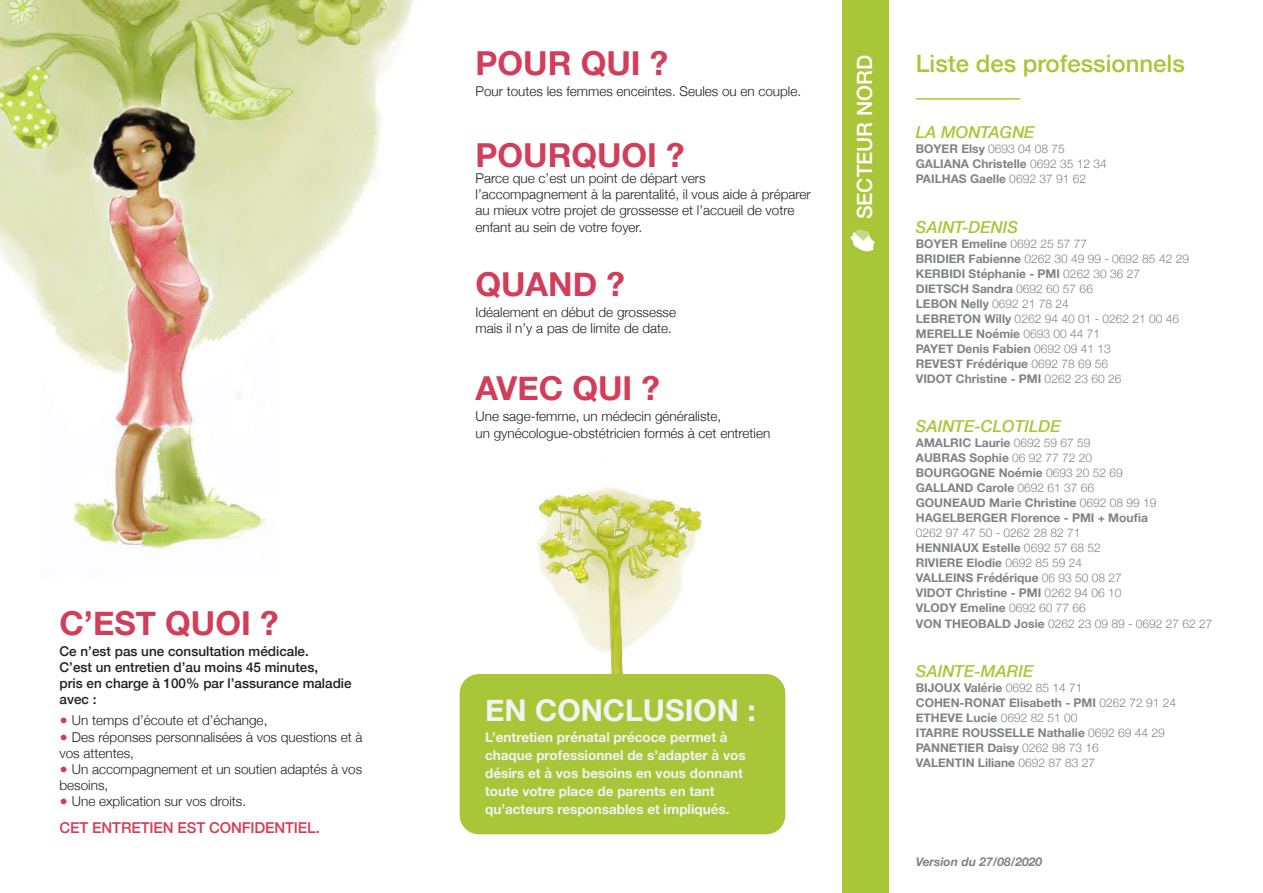
<style>
.page{position:relative;width:1263px;height:893px;background:#fff}
.page>*{position:absolute;margin:0;border:0;box-sizing:border-box;transform-origin:0 0}
.t1{font:700 33px "Helvetica Neue";color:#d23d59}
.t2{font:700 30px "Helvetica Neue";color:#f2f3f4}
.t3{font:500 24px "Helvetica Neue";color:#a9c638}
.t4{font:500 21px "Helvetica Neue";color:#fff}
.t5{font:italic 500 16.5px "Helvetica Neue";color:#a9c638}
.t6{font:500 15px "Helvetica Neue";letter-spacing:-.01em;color:#d23d59}
.t7{font:300 13.5px/16.2px "Helvetica Neue";color:#231f20}
.t8{font:700 13.5px/18px "Helvetica Neue";color:#f2f3f4}
.t9{font:500 13.5px/16.2px "Helvetica Neue";color:#231f20}
.t10{font:700 12px "Helvetica Neue";color:#808285}
.t11{font:300 12px "Helvetica Neue";color:#808285}
.t12{font:italic 700 12px "Helvetica Neue";color:#808285}
.s1{color:#d23d59}
.s2{font-weight:700}
.s3{font-weight:300}
</style>
<div class="page">
<img style="left:537px;top:487px;width:165px;height:187px">
<img style="left:0;top:0;width:414px;height:553px">
<div style="left:842px;top:0;width:46px;height:893px;background:#a9c638"></div>
<hr style="left:916px;top:98px;width:104px;height:2px;background:#a9c638">
<svg style="left:850px;top:230px;width:24px;height:22px"></svg>
<div style="left:460px;top:674px;width:325px;height:160px;background:#a9c638"></div>
<p class="t1" style="left:60px;top:597px;width:220px">C’EST QUOI ?</p>
<p class="t9" style="left:60px;top:642px;width:251px">Ce n’est pas une consultation médicale.</p>
<p class="t9" style="left:60px;top:658px;width:260px">C’est un entretien d’au moins 45 minutes,</p>
<p class="t9" style="left:60px;top:674px;width:294px">pris en charge à 100% par l’assurance maladie avec :</p>
<p class="t7" style="left:60px;top:712px;width:209px"><span class="s1">●</span> Un temps d’écoute et d’échange,</p>
<p class="t7" style="left:60px;top:728px;width:305px"><span class="s1">●</span> Des réponses personnalisées à vos questions et à vos attentes,</p>
<p class="t7" style="left:60px;top:760px;width:304px"><span class="s1">●</span> Un accompagnement et un soutien adaptés à vos besoins,</p>
<p class="t7" style="left:60px;top:793px;width:188px"><span class="s1">●</span> Une explication sur vos droits.</p>
<p class="t6" style="left:60px;top:816px;width:262px">CET ENTRETIEN EST CONFIDENTIEL.</p>
<p class="t1" style="left:475px;top:37px;width:194px">POUR QUI ?</p>
<p class="t7" style="left:475px;top:82px;width:327px">Pour toutes les femmes enceintes. Seules ou en couple.</p>
<p class="t1" style="left:475px;top:129px;width:211px">POURQUOI ?</p>
<p class="t7" style="left:475px;top:169px;width:337px">Parce que c’est un point de départ vers l’accompagnement à la parentalité, il vous aide à préparer au mieux votre projet de grossesse et l’accueil de votre enfant au sein de votre foyer.</p>
<p class="t1" style="left:475px;top:258px;width:151px">QUAND ?</p>
<p class="t7" style="left:475px;top:303px;width:202px">Idéalement en début de grossesse</p>
<p class="t7" style="left:475px;top:319px;width:198px">mais il n’y a pas de limite de date.</p>
<p class="t1" style="left:475px;top:363px;width:186px">AVEC QUI ?</p>
<p class="t7" style="left:475px;top:408px;width:247px">Une sage-femme, un médecin généraliste,</p>
<p class="t7" style="left:475px;top:424px;width:296px">un gynécologue-obstétricien formés à cet entretien</p>
<p class="t2" style="left:485px;top:687px;width:272px">EN CONCLUSION :</p>
<p class="t8" style="left:485px;top:729px;width:262px">L’entretien prénatal précoce permet à chaque professionnel de s’adapter à vos désirs et à vos besoins en vous donnant toute votre place de parents en tant qu’acteurs responsables et impliqués.</p>
<p class="t4" style="left:848px;top:219px;width:166px;rotate:-90deg">SECTEUR NORD</p>
<p class="t3" style="left:916px;top:45px;width:271px">Liste des professionnels</p>
<p class="t5" style="left:916px;top:118px;width:120px">LA MONTAGNE</p>
<p class="t11" style="left:916px;top:139px;width:151px"><span class="s2">BOYER Elsy</span> 0693 04 08 75</p>
<p class="t10" style="left:916px;top:155px;width:193px">GALIANA Christelle <span class="s3">0692 35 12 34</span></p>
<p class="t10" style="left:916px;top:170px;width:172px">PAILHAS Gaelle <span class="s3">0692 37 91 62</span></p>
<p class="t5" style="left:916px;top:213px;width:104px">SAINT-DENIS</p>
<p class="t10" style="left:916px;top:234px;width:173px">BOYER Emeline <span class="s3">0692 25 57 77</span></p>
<p class="t11" style="left:916px;top:249px;width:275px"><span class="s2">BRIDIER Fabienne</span> 0262 30 49 99 - 0692 85 42 29</p>
<p class="t10" style="left:916px;top:264px;width:226px">KERBIDI Stéphanie - PMI <span class="s3">0262 30 36 27</span></p>
<p class="t10" style="left:916px;top:279px;width:179px">DIETSCH Sandra <span class="s3">0692 60 57 66</span></p>
<p class="t10" style="left:916px;top:294px;width:155px">LEBON Nelly <span class="s3">0692 21 78 24</span></p>
<p class="t11" style="left:916px;top:309px;width:265px"><span class="s2">LEBRETON Willy</span> 0262 94 40 01 - 0262 21 00 46</p>
<p class="t10" style="left:916px;top:324px;width:186px">MERELLE Noémie <span class="s3">0693 00 44 71</span></p>
<p class="t10" style="left:916px;top:339px;width:197px">PAYET Denis Fabien <span class="s3">0692 09 41 13</span></p>
<p class="t10" style="left:916px;top:354px;width:194px">REVEST Frédérique <span class="s3">0692 78 69 56</span></p>
<p class="t10" style="left:916px;top:369px;width:207px">VIDOT Christine - PMI <span class="s3">0262 23 60 26</span></p>
<p class="t5" style="left:916px;top:412px;width:147px">SAINTE-CLOTILDE</p>
<p class="t10" style="left:916px;top:434px;width:176px">AMALRIC Laurie <span class="s3">0692 59 67 59</span></p>
<p class="t10" style="left:916px;top:449px;width:178px">AUBRAS Sophie <span class="s3">06 92 77 72 20</span></p>
<p class="t10" style="left:916px;top:464px;width:208px">BOURGOGNE Noémie <span class="s3">0693 20 52 69</span></p>
<p class="t10" style="left:916px;top:479px;width:180px">GALLAND Carole <span class="s3">0692 61 37 66</span></p>
<p class="t10" style="left:916px;top:494px;width:242px">GOUNEAUD Marie Christine <span class="s3">0692 08 99 19</span></p>
<p class="t10" style="left:916px;top:509px;width:234px">HAGELBERGER Florence - PMI + Moufia</p>
<p class="t11" style="left:916px;top:523px;width:166px">0262 97 47 50 - 0262 28 82 71</p>
<p class="t10" style="left:916px;top:539px;width:186px">HENNIAUX Estelle <span class="s3">0692 57 68 52</span></p>
<p class="t10" style="left:916px;top:554px;width:168px">RIVIERE Elodie <span class="s3">0692 85 59 24</span></p>
<p class="t10" style="left:916px;top:569px;width:208px">VALLEINS Frédérique <span class="s3">06 93 50 08 27</span></p>
<p class="t10" style="left:916px;top:584px;width:207px">VIDOT Christine - PMI <span class="s3">0262 94 06 10</span></p>
<p class="t10" style="left:916px;top:599px;width:172px">VLODY Emeline <span class="s3">0692 60 77 66</span></p>
<p class="t11" style="left:916px;top:613px;width:298px"><span class="s2">VON THEOBALD Josie</span> 0262 23 09 89 - 0692 27 62 27</p>
<p class="t5" style="left:916px;top:657px;width:119px">SAINTE-MARIE</p>
<p class="t10" style="left:916px;top:678px;width:168px">BIJOUX Valérie <span class="s3">0692 85 14 71</span></p>
<p class="t10" style="left:916px;top:693px;width:262px">COHEN-RONAT Elisabeth - PMI <span class="s3">0262 72 91 24</span></p>
<p class="t10" style="left:916px;top:708px;width:163px">ETHEVE Lucie <span class="s3">0692 82 51 00</span></p>
<p class="t10" style="left:916px;top:723px;width:251px">ITARRE ROUSSELLE Nathalie <span class="s3">0692 69 44 29</span></p>
<p class="t10" style="left:916px;top:738px;width:185px">PANNETIER Daisy <span class="s3">0262 98 73 16</span></p>
<p class="t10" style="left:916px;top:753px;width:181px">VALENTIN Liliane <span class="s3">0692 87 83 27</span></p>
<p class="t12" style="left:916px;top:852px;width:128px">Version du 27/08/2020</p>
</div>
